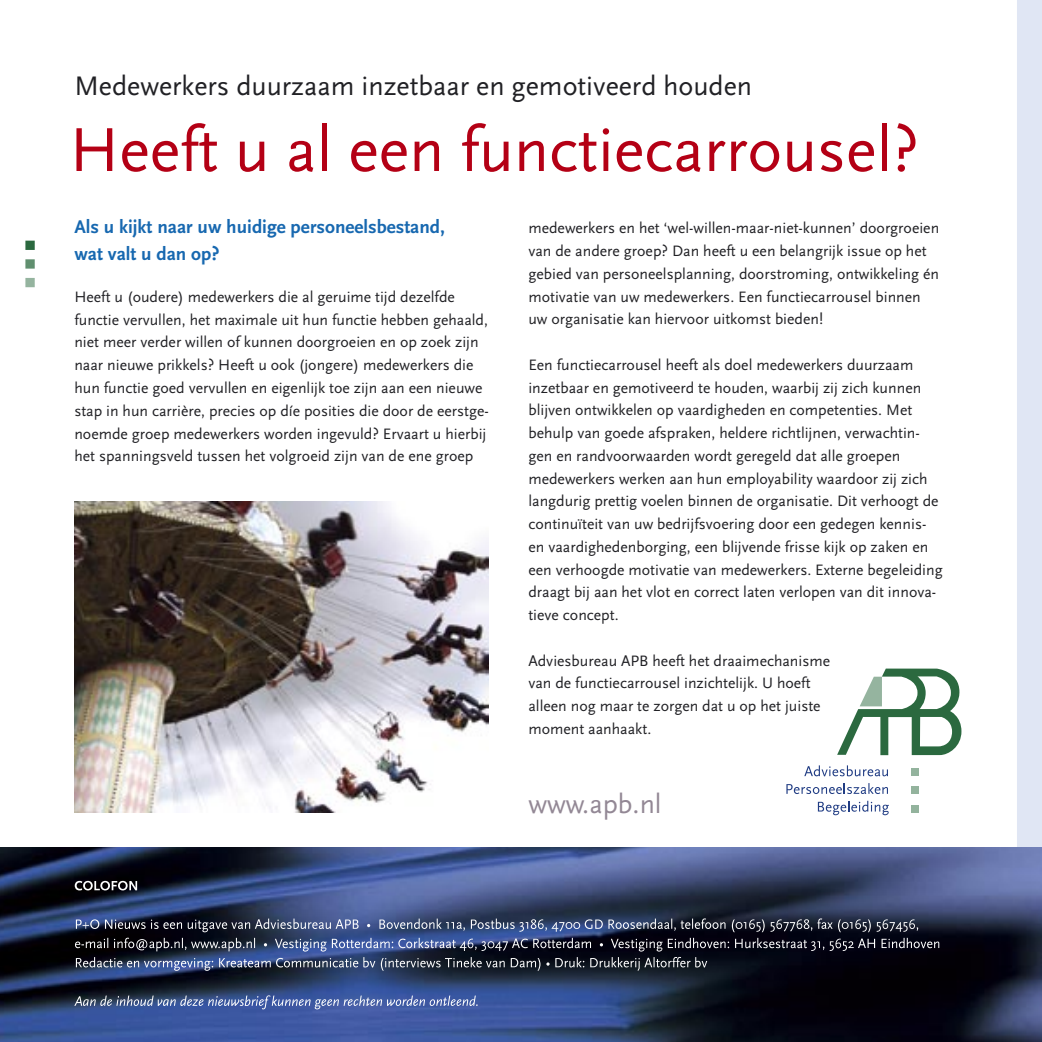
<style>
.page{position:relative;width:1042px;height:1042px;background:#fff}
.page>*{position:absolute;margin:0;border:0;box-sizing:border-box;transform-origin:0 0}
.t1{font:64.75px "Scala Sans";color:#b40015}
.t2{font:28px "Scala Sans";color:#212125}
.Bovenkop_16{font:28px "Scala Sans";color:#938895}
.t3{font:700 19.25px "Scala Sans";color:#1768b0}
.t4{font:15.75px/22.8px "Scala Sans";color:#212125}
</style>
<div class="page">
<div style="left:1017px;top:0;width:25px;height:847px;background:#e0e6f4"></div>
<svg style="left:837px;top:668px;width:124px;height:87px"></svg>
<svg style="left:804px;top:765px;width:84px;height:11px"></svg>
<svg style="left:786px;top:783px;width:102px;height:11px"></svg>
<svg style="left:818px;top:801px;width:71px;height:14px"></svg>
<div style="left:911px;top:768px;width:8px;height:8px;background:#93b39d"></div>
<div style="left:911px;top:787px;width:8px;height:7px;background:#93b39d"></div>
<div style="left:911px;top:805px;width:8px;height:7px;background:#93b39d"></div>
<img style="left:0;top:847px;width:1042px;height:195px">
<div style="left:26px;top:241px;width:8px;height:8px;background:#2b693f"></div>
<div style="left:25px;top:241px;width:10px;height:9px;border:2px solid #2b693f"></div>
<div style="left:26px;top:260px;width:8px;height:8px;background:#608f6f"></div>
<div style="left:25px;top:259px;width:10px;height:10px;border:2px solid #608f6f"></div>
<div style="left:26px;top:279px;width:8px;height:7px;background:#95b49f"></div>
<div style="left:25px;top:278px;width:10px;height:9px;border:2px solid #95b49f"></div>
<img style="left:74px;top:501px;width:415px;height:312px">
<svg style="left:75px;top:881px;width:62px;height:9px"></svg>
<svg style="left:75px;top:918px;width:864px;height:33px;background:#374058"></svg>
<svg style="left:76px;top:957px;width:631px;height:14px;background:#414c61"></svg>
<svg style="left:74px;top:995px;width:404px;height:14px;background:#5a6fa4"></svg>
<p class="t2" style="left:74px;top:71px;width:679px">Medewerkers duurzaam inzetbaar en gemotiveerd houden</p>
<p class="t1" style="left:69px;top:115px;width:851px">Heeft u al een functiecarrousel?</p>
<p class="t3" style="left:74px;top:217px;width:372px">Als u kijkt naar uw huidige personeelsbestand,</p>
<p class="t3" style="left:74px;top:243px;width:147px">wat valt u dan op?</p>
<p class="t4" style="left:74px;top:286px;width:416px">Heeft u (oudere) medewerkers die al geruime tijd dezelfde functie vervullen, het maximale uit hun functie hebben gehaald, niet meer verder willen of kunnen doorgroeien en op zoek zijn naar nieuwe prikkels? Heeft u ook (jongere) medewerkers die hun functie goed vervullen en eigenlijk toe zijn aan een nieuwe stap in hun carrière, precies op díe posities die door de eerstge&shy;noemde groep medewerkers worden ingevuld? Ervaart u hierbij het spanningsveld tussen het volgroeid zijn van de ene groep</p>
<p class="t4" style="left:528px;top:217px;width:412px">medewerkers en het ‘wel-willen-maar-niet-kunnen’ doorgroeien van de andere groep? Dan heeft u een belangrijk issue op het gebied van personeelsplanning, doorstroming, ontwikkeling én motivatie van uw medewerkers. Een functiecarrousel binnen uw organisatie kan hiervoor uitkomst bieden!</p>
<p class="t4" style="left:528px;top:354px;width:416px">Een functiecarrousel heeft als doel medewerkers duurzaam inzetbaar en gemotiveerd te houden, waarbij zij zich kunnen blijven ontwikkelen op vaardigheden en competenties. Met behulp van goede afspraken, heldere richtlijnen, verwachtin&shy;gen en randvoorwaarden wordt geregeld dat alle groepen medewerkers werken aan hun employability waardoor zij zich langdurig prettig voelen binnen de organisatie. Dit verhoogt de continuïteit van uw bedrijfsvoering door een gedegen kennis&shy;en vaardighedenborging, een blijvende frisse kijk op zaken en een verhoogde motivatie van medewerkers. Externe begeleiding draagt bij aan het vlot en correct laten verlopen van dit innova&shy;tieve concept.</p>
<p class="t4" style="left:528px;top:649px;width:303px">Adviesbureau APB heeft het draaimechanisme</p>
<p class="t4" style="left:528px;top:672px;width:284px">van de functiecarrousel inzichtelijk. U hoeft</p>
<p class="t4" style="left:528px;top:695px;width:294px">alleen nog maar te zorgen dat u op het juiste</p>
<p class="t4" style="left:528px;top:718px;width:124px">moment aanhaakt.</p>
<p class="Bovenkop_16" style="left:528px;top:789px;width:135px">www.apb.nl</p>
</div>
